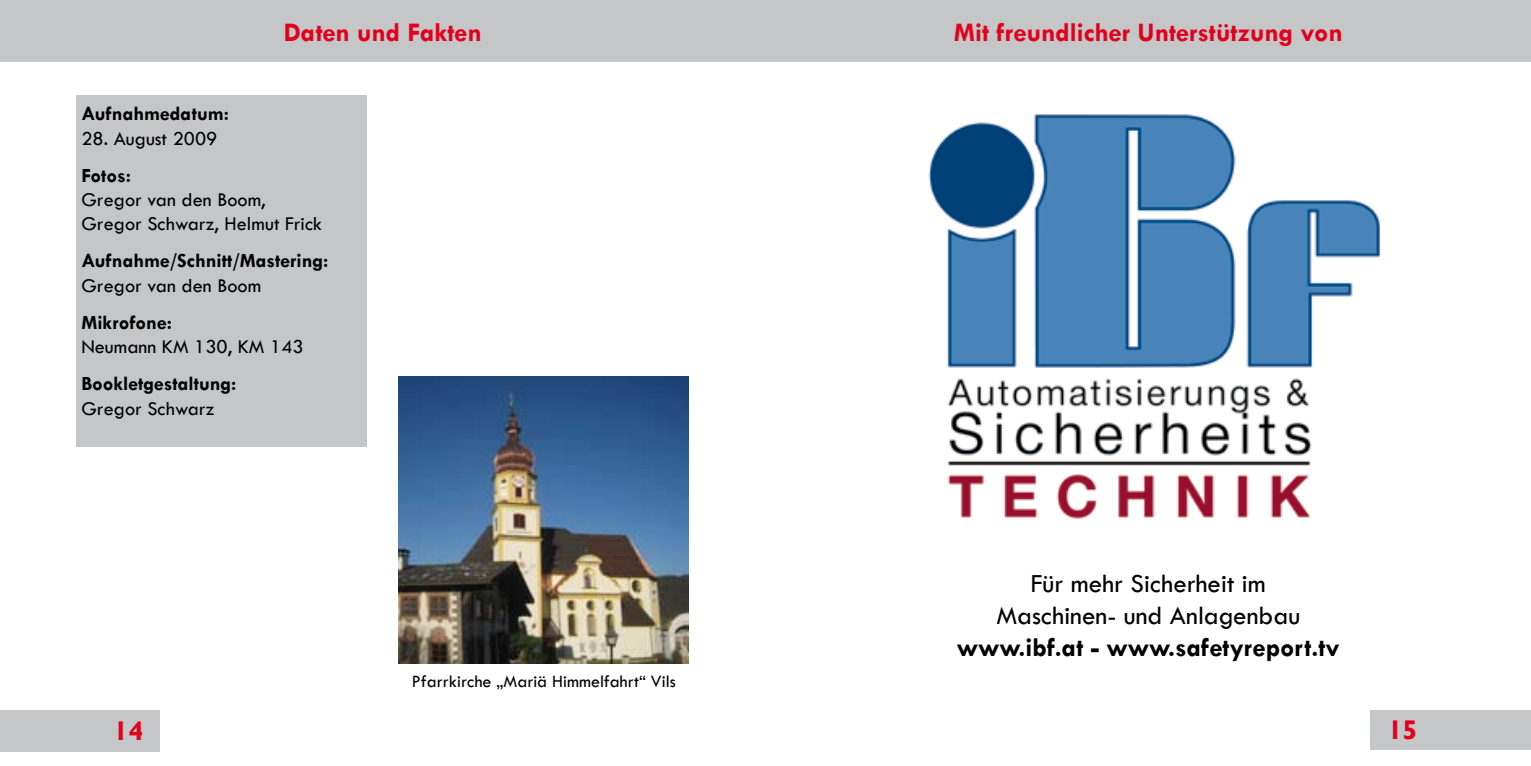
<style>
.page{position:relative;width:1531px;height:766px;background:#fff}
.page>*{position:absolute;margin:0;border:0;box-sizing:border-box;transform-origin:0 0}
.t1{font:700 27px "Tw Cen";color:#e2001a}
.t2{font:27px/32.4px "Tw Cen";color:#000;text-align:center}
.t3{font:700 27px "Tw Cen";color:#000}
.t4{font:700 27px "Gill Sans";color:#e2001a}
.t5{font:20.25px/24.3px "Tw Cen";color:#000}
.t6{font:700 20.25px "Tw Cen";color:#000}
.t7{font:18px "Tw Cen";color:#000}
</style>
<div class="page">
<div style="left:0;top:0;width:765px;height:62px;background:#c5c6c8"></div>
<div style="left:0;top:710px;width:159px;height:41px;background:#c5c6c8"></div>
<div style="left:765px;top:0;width:766px;height:62px;background:#c5c6c8"></div>
<div style="left:1370px;top:710px;width:161px;height:39px;background:#c5c6c8"></div>
<div style="left:77px;top:96px;width:290px;height:350px;background:#c5c6c8"></div>
<img style="left:928px;top:114px;width:452px;height:405px">
<img style="left:398px;top:376px;width:291px;height:287px">
<h1 class="t1" style="left:284px;top:16px;width:200px">Daten und Fakten</h1>
<p class="t6" style="left:81px;top:102px;width:149px">Aufnahmedatum:</p>
<p class="t5" style="left:81px;top:126px;width:138px">28. August 2009</p>
<p class="t6" style="left:81px;top:163px;width:51px">Fotos:</p>
<p class="t5" style="left:81px;top:187px;width:242px">Gregor van den Boom,<br>Gregor Schwarz, Helmut Frick</p>
<p class="t6" style="left:81px;top:249px;width:249px">Aufnahme/Schnitt/Mastering:</p>
<p class="t5" style="left:81px;top:273px;width:181px">Gregor van den Boom</p>
<p class="t6" style="left:81px;top:310px;width:92px">Mikrofone:</p>
<p class="t5" style="left:81px;top:334px;width:224px">Neumann KM 130, KM 143</p>
<p class="t6" style="left:81px;top:371px;width:157px">Bookletgestaltung:</p>
<p class="t5" style="left:81px;top:396px;width:135px">Gregor Schwarz</p>
<p class="t7" style="left:412px;top:670px;width:265px">Pfarrkirche „Mariä Himmelfahrt“ Vils</p>
<h1 class="t1" style="left:954px;top:16px;width:391px">Mit freundlicher Unterstützung von</h1>
<h1 class="t2" style="left:996px;top:566px;width:305px">Für mehr Sicherheit im<br>Maschinen- und Anlagenbau</h1>
<h1 class="t3" style="left:957px;top:631px;width:384px">www.ibf.at - www.safetyreport.tv</h1>
<h1 class="t4" style="left:113px;top:714px;width:13px">14</h1>
<h1 class="t4" style="left:1387px;top:713px;width:13px">15</h1>
</div>
